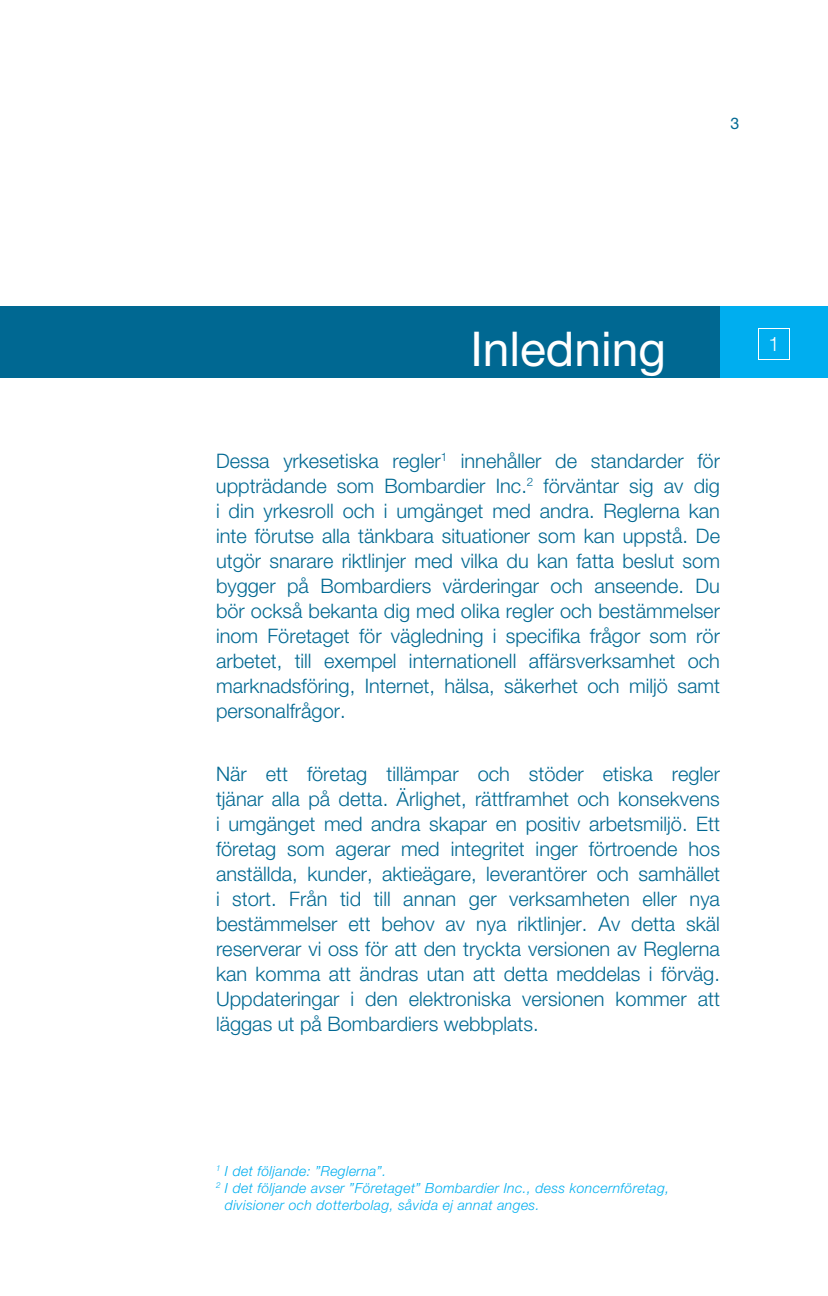
<style>
.page{position:relative;width:828px;height:1296px;background:#fff}
.page>*{position:absolute;margin:0;border:0;box-sizing:border-box;transform-origin:0 0}
.t1{font:48px "Helvetica Neue LT Pro";color:#fff}
.t2{font:300 20px/25px "Helvetica Neue LT Pro";color:#006892;text-align:justify}
.t3{font:300 20px "Helvetica Neue LT Pro";color:#fff}
.t4{font:16px "Helvetica Neue LT Pro";color:#006892}
.t5{font:italic 300 14px "Helvetica Neue";letter-spacing:.025em;color:#00aeef}
</style>
<div class="page">
<div style="left:0;top:306px;width:720px;height:72px;background:#006892"></div>
<div style="left:720px;top:306px;width:108px;height:72px;background:#00aeef"></div>
<div style="left:758px;top:328px;width:32px;height:32px;border:1px solid #fff"></div>
<p class="t4" style="left:731px;top:114px;width:10px">3</p>
<h1 class="t1" style="left:470px;top:320px;width:197px">Inledning</h1>
<p class="t3" style="left:768px;top:332px;width:13px">1</p>
<p class="t2" style="left:216px;top:448px;width:506px">Dessa yrkesetiska regler<sup>1</sup> innehåller de standarder för uppträdande som Bombardier Inc.<sup>2</sup> förväntar sig av dig i din yrkesroll och i umgänget med andra. Reglerna kan inte förutse alla tänkbara situationer som kan uppstå. De utgör snarare riktlinjer med vilka du kan fatta beslut som bygger på Bombardiers värderingar och anseende. Du bör också bekanta dig med olika regler och bestämmelser inom Företaget för vägledning i specifika frågor som rör arbetet, till exempel internationell affärsverksamhet och marknadsföring, Internet, hälsa, säkerhet och miljö samt personalfrågor.</p>
<p class="t2" style="left:216px;top:760px;width:506px">När ett företag tillämpar och stöder etiska regler tjänar alla på detta. Ärlighet, rättframhet och konsekvens i umgänget med andra skapar en positiv arbetsmiljö. Ett företag som agerar med integritet inger förtroende hos anställda, kunder, aktieägare, leverantörer och samhället i stort. Från tid till annan ger verksamheten eller nya bestämmelser ett behov av nya riktlinjer. Av detta skäl reserverar vi oss för att den tryckta versionen av Reglerna kan komma att ändras utan att detta meddelas i förväg.<br>Uppdateringar i den elektroniska versionen kommer att läggas ut på Bombardiers webbplats.</p>
<p class="t5" style="left:216px;top:1163px;width:172px"><sup>1</sup> I det följande: ”Reglerna”.</p>
<p class="t5" style="left:216px;top:1180px;width:455px"><sup>2</sup> I det följande avser ”Företaget” Bombardier Inc., dess koncernföretag,</p>
<p class="t5" style="left:225px;top:1197px;width:316px">divisioner och dotterbolag, såvida ej annat anges.</p>
</div>
